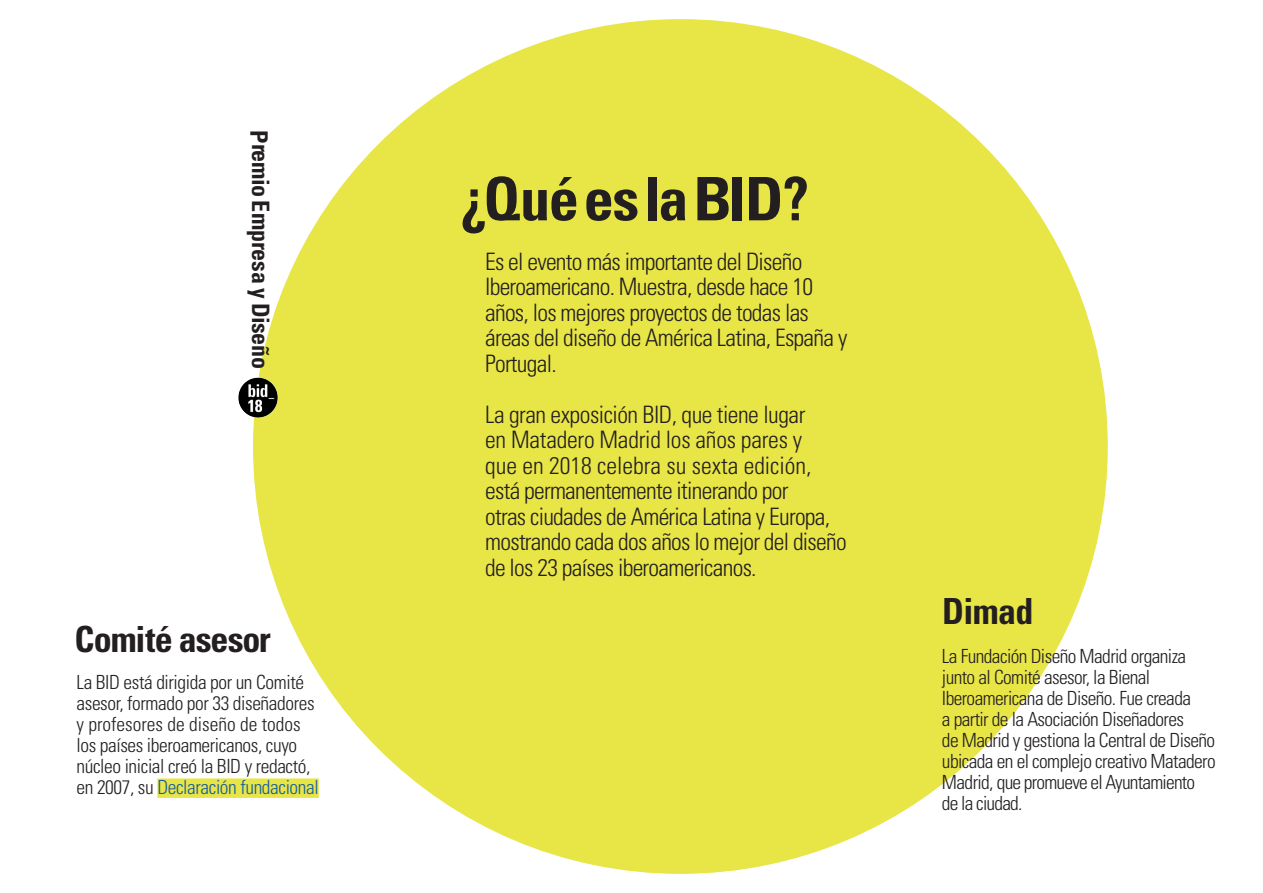
<style>
.page{position:relative;width:1263px;height:893px;background:#fff}
.page>*{position:absolute;margin:0;border:0;box-sizing:border-box;transform-origin:0 0}
.t1{font:700 condensed 60px "Univers LT Std";letter-spacing:-.02em;color:#231f20}
.t2{font:700 condensed 36px "Univers LT Std";letter-spacing:-.02em;color:#231f20}
.t3{font:300 condensed 24px/25.5px "Univers LT Std";letter-spacing:-.03em;color:#231f20}
.Títulos_pequeños{font:700 condensed 24px "Univers LT Std";letter-spacing:-.01em;color:#231f20}
.t4{font:300 condensed 19.5px/21px "Univers LT Std";letter-spacing:-.03em;color:#231f20}
.t5{font:300 condensed 19.5px "Univers LT Std";letter-spacing:-.02em;color:#175d9e}
.t6{font:300 condensed 19.5px "Univers LT Std";color:#231f20}
.s1{color:#231f20}
</style>
<div class="page">
<div style="left:253px;top:19px;width:855px;height:855px;background:#e8e546;border-radius:50%"></div>
<img style="left:238px;top:370px;width:40px;height:55px">
<div style="left:157px;top:778px;width:162px;height:20px;background:#e8e546"></div>
<p class="Títulos_pequeños" style="left:275px;top:130px;width:240px;rotate:90deg">Premio Empresa y Diseño</p>
<p class="t2" style="left:74px;top:617px;width:198px">Comité asesor</p>
<p class="t4" style="left:77px;top:672px;width:240px">La BID está dirigida por un Comité asesor, formado por 33 diseñadores</p>
<p class="t6" style="left:77px;top:713px;width:226px">y profesores de diseño de todos</p>
<p class="t4" style="left:77px;top:735px;width:235px">los países iberoamericanos, cuyo núcleo inicial creó la BID y redactó,</p>
<p class="t5" style="left:77px;top:776px;width:244px"><span class="s1">en 2007, su</span> Declaración fundacional</p>
<p class="t1" style="left:460px;top:162px;width:350px">¿Qué es la BID?</p>
<p class="t3" style="left:485px;top:249px;width:364px">Es el evento más importante del Diseño Iberoamericano. Muestra, desde hace 10 años, los mejores proyectos de todas las áreas del diseño de América Latina, España y Portugal.</p>
<p class="t3" style="left:485px;top:402px;width:363px">La gran exposición BID, que tiene lugar<br>en Matadero Madrid los años pares y<br>que en 2018 celebra su sexta edición, está permanentemente itinerando por<br>otras ciudades de América Latina y Europa, mostrando cada dos años lo mejor del diseño de los 23 países iberoamericanos.</p>
<p class="t2" style="left:942px;top:589px;width:93px">Dimad</p>
<p class="t4" style="left:942px;top:645px;width:246px">La Fundación Diseño Madrid organiza</p>
<p class="t4" style="left:942px;top:666px;width:251px">junto al Comité asesor, la Bienal<br>Iberoamericana de Diseño. Fue creada</p>
<p class="t4" style="left:942px;top:708px;width:244px">a partir de la Asociación Diseñadores</p>
<p class="t4" style="left:942px;top:729px;width:275px">de Madrid y gestiona la Central de Diseño</p>
<p class="t4" style="left:942px;top:750px;width:275px">ubicada en el complejo creativo Matadero<br>Madrid, que promueve el Ayuntamiento</p>
<p class="t4" style="left:942px;top:792px;width:82px">de la ciudad.</p>
</div>
